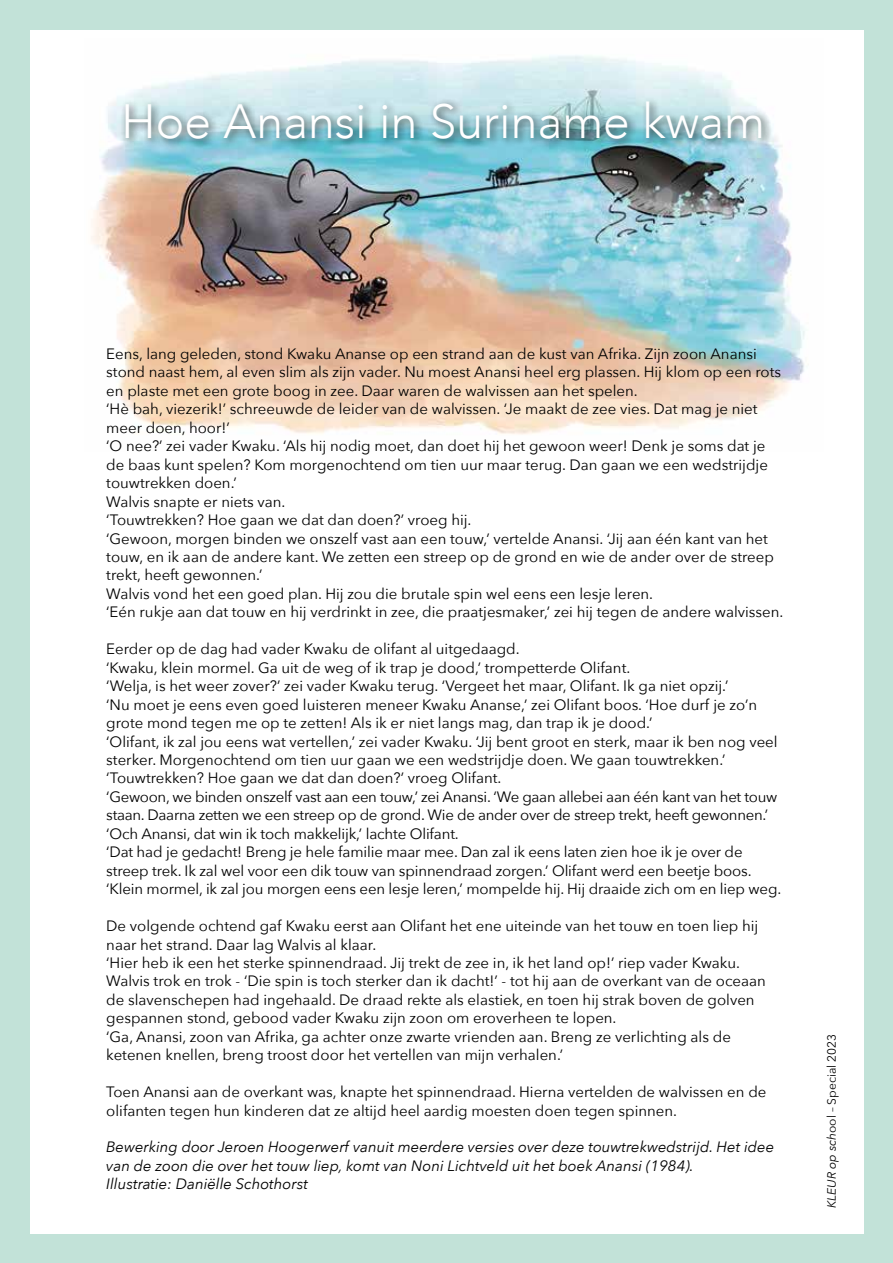
<style>
.page{position:relative;width:893px;height:1263px;background:#c2e2d8}
.page>*{position:absolute;margin:0;border:0;box-sizing:border-box;transform-origin:0 0}
.t1{font:300 48px "Avenir";color:#fff}
.t2{font:15px/18.5px "Avenir Next";color:#000}
.t3{font:italic 15px/18.5px "Avenir Next";color:#000}
.t4{font:12px "Avenir Next";color:#000}
.s1{font-style:italic}
</style>
<div class="page">
<div style="left:30px;top:30px;width:833px;height:1203px;background:#fff"></div>
<img style="left:91px;top:55px;width:714px;height:380px">
<div style="left:120px;top:96px;width:653px;height:54px;background:#000;opacity:.75"></div>
<h1 class="t1" style="left:121px;top:93px;width:645px">Hoe Anansi in Suriname kwam</h1>
<p class="t2" style="left:106px;top:344px;width:679px">Eens, lang geleden, stond Kwaku Ananse op een strand aan de kust van Afrika. Zijn zoon Anansi stond naast hem, al even slim als zijn vader. Nu moest Anansi heel erg plassen. Hij klom op een rots en plaste met een grote boog in zee. Daar waren de walvissen aan het spelen.<br>‘Hè bah, viezerik!’ schreeuwde de leider van de walvissen. ‘Je maakt de zee vies. Dat mag je niet meer doen, hoor!’<br>‘O nee?’ zei vader Kwaku. ‘Als hij nodig moet, dan doet hij het gewoon weer! Denk je soms dat je de baas kunt spelen? Kom morgenochtend om tien uur maar terug. Dan gaan we een wedstrijdje touwtrekken doen.’<br>Walvis snapte er niets van.<br>‘Touwtrekken? Hoe gaan we dat dan doen?’ vroeg hij.<br>‘Gewoon, morgen binden we onszelf vast aan een touw,’ vertelde Anansi. ‘Jij aan één kant van het touw, en ik aan de andere kant. We zetten een streep op de grond en wie de ander over de streep trekt, heeft gewonnen.’<br>Walvis vond het een goed plan. Hij zou die brutale spin wel eens een lesje leren.<br>‘Eén rukje aan dat touw en hij verdrinkt in zee, die praatjesmaker,’ zei hij tegen de andere walvissen.</p>
<p class="t2" style="left:106px;top:639px;width:676px">Eerder op de dag had vader Kwaku de olifant al uitgedaagd.<br>‘Kwaku, klein mormel. Ga uit de weg of ik trap je dood,’ trompetterde Olifant.<br>‘Welja, is het weer zover?’ zei vader Kwaku terug. ‘Vergeet het maar, Olifant. Ik ga niet opzij.’<br>‘Nu moet je eens even goed luisteren meneer Kwaku Ananse,’ zei Olifant boos. ‘Hoe durf je zo’n grote mond tegen me op te zetten! Als ik er niet langs mag, dan trap ik je dood.’<br>‘Olifant, ik zal jou eens wat vertellen,’ zei vader Kwaku. ‘Jij bent groot en sterk, maar ik ben nog veel sterker. Morgenochtend om tien uur gaan we een wedstrijdje doen. We gaan touwtrekken.’ ‘Touwtrekken? Hoe gaan we dat dan doen?’ vroeg Olifant.<br>‘Gewoon, we binden onszelf vast aan een touw,’ zei Anansi. ‘We gaan allebei aan één kant van het touw staan. Daarna zetten we een streep op de grond. Wie de ander over de streep trekt, heeft gewonnen.’ ‘Och Anansi, dat win ik toch makkelijk,’ lachte Olifant.<br>‘Dat had je gedacht! Breng je hele familie maar mee. Dan zal ik eens laten zien hoe ik je over de streep trek. Ik zal wel voor een dik touw van spinnendraad zorgen.’ Olifant werd een beetje boos. ‘Klein mormel, ik zal jou morgen eens een lesje leren,’ mompelde hij. Hij draaide zich om en liep weg.</p>
<p class="t2" style="left:106px;top:916px;width:661px">De volgende ochtend gaf Kwaku eerst aan Olifant het ene uiteinde van het touw en toen liep hij naar het strand. Daar lag Walvis al klaar.<br>‘Hier heb ik een het sterke spinnendraad. Jij trekt de zee in, ik het land op!’ riep vader Kwaku.<br>Walvis trok en trok - ‘Die spin is toch sterker dan ik dacht!’ - tot hij aan de overkant van de oceaan de slavenschepen had ingehaald. De draad rekte als elastiek, en toen hij strak boven de golven gespannen stond, gebood vader Kwaku zijn zoon om eroverheen te lopen.<br>‘Ga, Anansi, zoon van Afrika, ga achter onze zwarte vrienden aan. Breng ze verlichting als de ketenen knellen, breng troost door het vertellen van mijn verhalen.’</p>
<p class="t2" style="left:106px;top:1082px;width:662px">Toen Anansi aan de overkant was, knapte het spinnendraad. Hierna vertelden de walvissen en de olifanten tegen hun kinderen dat ze altijd heel aardig moesten doen tegen spinnen.</p>
<p class="t3" style="left:106px;top:1137px;width:669px">Bewerking door Jeroen Hoogerwerf vanuit meerdere versies over deze touwtrekwedstrijd. Het idee van de zoon die over het touw liep, komt van Noni Lichtveld uit het boek Anansi (1984).<br>Illustratie: Daniëlle Schothorst</p>
<p class="t4" style="left:821px;top:1208px;width:175px;rotate:-90deg"><span class="s1">KLEUR op sch</span>ool – Special 2023</p>
</div>
